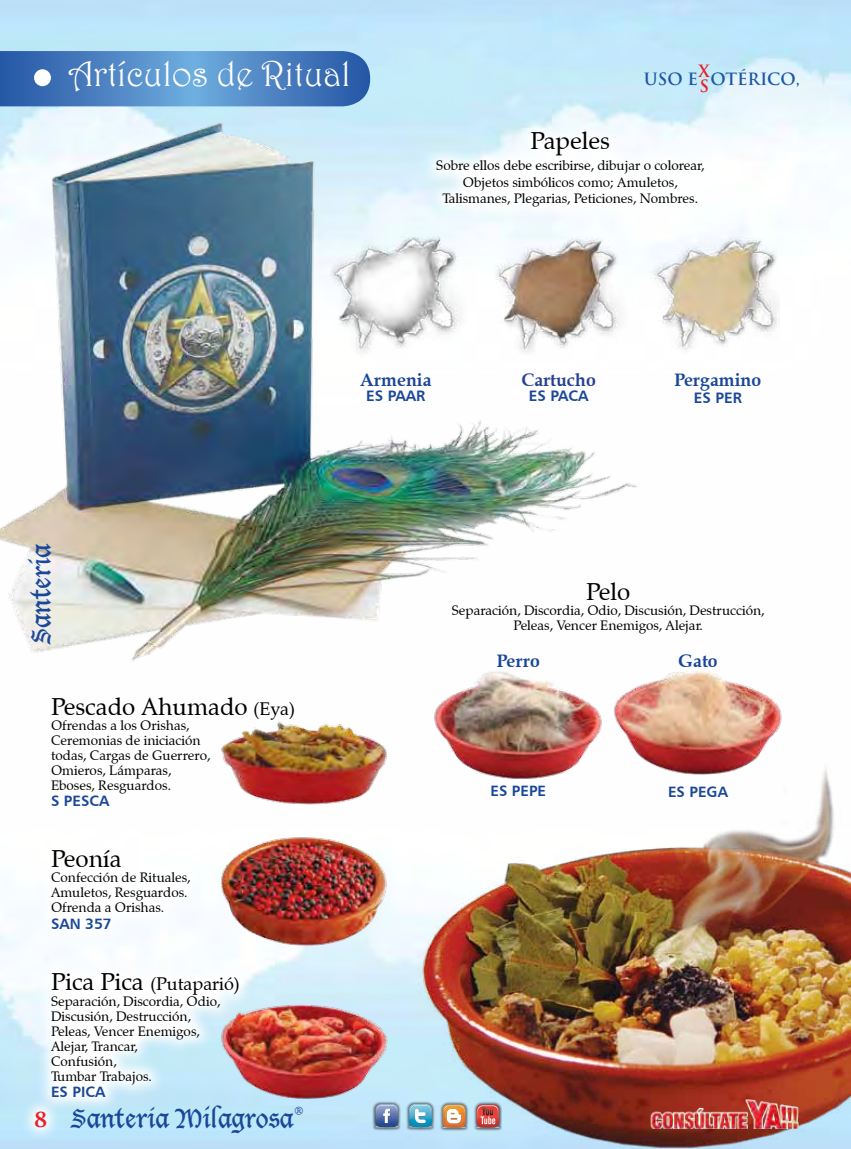
<style>
.page{position:relative;width:851px;height:1149px;background:#fff}
.page>*{position:absolute;margin:0;border:0;box-sizing:border-box;transform-origin:0 0}
.t1{font:36px "Harrington";color:#fff;scale:.95 1}
.t2{font:27px "Lucida Blackletter";color:#1a4797}
.t3{font:26.25px "Lucida Blackletter";color:#1a4797}
.t4{font:24px "Zapf Calligraphic 801 BT";color:#000}
.t5{font:700 18px "Zapf Calligraphic 801 BT";color:#1a4797}
.t6{font:18px "Zapf Calligraphic 801 BT";color:#000}
.t7{font:700 18px "Zapf Calligraphic 801 BT";color:#25408f}
.t8{font:700 16.5px "Trajan Pro";color:#2055a4}
.t9{font:700 16.5px/15px "Trajan Pro";color:#ed1d24}
.t10{font:15.15px "Humanist 777 BT Bold B";color:#1a4797}
.t11{font:15px "Humanist 777 BT Bold B";color:#1a4797}
.t12{font:13.5px/15px "Zapf Calligraphic 801 BT";color:#000}
.s1{font-size:18px}
.s2{font-size:24px}
.s3{font-family:"Lucida Bright";font-weight:600;font-size:21px;color:#ed1d24}
</style>
<div class="page">
<svg style="left:17px;top:1094px;width:42px;height:46px;background:#ccecfb"></svg>
<div style="left:370px;top:1098px;width:131px;height:32px;background:#000;opacity:.6"></div>
<svg style="left:409px;top:1103px;width:8px;height:23px"></svg>
<img style="left:410px;top:1112px;width:7px;height:13px">
<img style="left:375px;top:1126px;width:23px;height:1px">
<svg style="left:375px;top:1103px;width:23px;height:23px"></svg>
<svg style="left:0;top:51px;width:370px;height:55px;background:#4c82c1"></svg>
<div style="left:34px;top:69px;width:17px;height:17px;background:#fff;border-radius:50%"></div>
<img style="left:0;top:108px;width:645px;height:555px">
<img style="left:331px;top:230px;width:137px;height:127px">
<img style="left:650px;top:230px;width:129px;height:125px">
<svg style="left:419px;top:115px;width:298px;height:106px"></svg>
<img style="left:490px;top:230px;width:138px;height:127px">
<img style="left:307px;top:723px;width:81px;height:82px">
<img style="left:252px;top:1001px;width:138px;height:99px">
<svg style="left:34px;top:955px;width:218px;height:155px"></svg>
<img style="left:417px;top:764px;width:433px;height:384px">
<div style="left:434px;top:565px;width:343px;height:82px;background:#fff"></div>
<img style="left:611px;top:678px;width:173px;height:98px">
<div style="left:661px;top:636px;width:69px;height:44px;background:#fff"></div>
<img style="left:432px;top:677px;width:172px;height:103px">
<div style="left:479px;top:637px;width:73px;height:43px;background:#fff"></div>
<img style="left:218px;top:837px;width:172px;height:111px">
<img style="left:648px;top:1098px;width:151px;height:30px">
<h1 class="t1" style="left:68px;top:52px;width:299px">Artículos de Ritual</h1>
<p class="t8" style="left:643px;top:68px;width:56px">USO E</p>
<p class="t9" style="left:698px;top:64px;width:13px">X<br>S</p>
<p class="t8" style="left:710px;top:68px;width:91px">OTÉRICO,</p>
<h3 class="t4" style="left:530px;top:126px;width:81px">Papeles</h3>
<p class="t12" style="left:436px;top:157px;width:270px;line-height:16.5px;text-align:center">Sobre ellos debe escribirse, dibujar o colorear,<br>Objetos simbólicos como; Amuletos,<br>Talismanes, Plegarias, Peticiones, Nombres.</p>
<h2 class="t2" style="left:25px;top:644px;width:102px;rotate:-90deg">Santeria</h2>
<h3 class="t4" style="left:51px;top:691px;width:245px">Pescado Ahumado <span class="s1">(Eya)</span></h3>
<p class="t12" style="left:51px;top:717px;width:161px">Ofrendas a los Orishas,<br>Ceremonias de iniciación todas, Cargas de Guerrero,<br>Omieros, Lámparas,<br>Eboses, Resguardos.</p>
<p class="t11" style="left:51px;top:791px;width:60px">S PESCA</p>
<h3 class="t4" style="left:51px;top:843px;width:72px">Peonía</h3>
<p class="t12" style="left:51px;top:869px;width:141px">Confección de Rituales,<br>Amuletos, Resguardos.<br>Ofrenda a Orishas.</p>
<p class="t11" style="left:51px;top:913px;width:62px">SAN 357</p>
<h3 class="t6" style="left:51px;top:972px;width:190px"><span class="s2">Pica Pica</span> (Putaparió)</h3>
<p class="t12" style="left:51px;top:993px;width:171px">Separación, Discordia, Odio,<br>Discusión, Destrucción,<br>Peleas, Vencer Enemigos,<br>Alejar, Trancar,<br>Confusión,<br>Tumbar Trabajos.</p>
<p class="t11" style="left:51px;top:1081px;width:56px">ES PICA</p>
<h3 class="t3" style="left:34px;top:1102px;width:272px"><span class="s3">8</span> Santería Milagrosa<sup>®</sup></h3>
<h3 class="t5" style="left:360px;top:369px;width:73px">Armenia</h3>
<p class="t10" style="left:366px;top:386px;width:61px">ES PAAR</p>
<h3 class="t7" style="left:521px;top:368px;width:76px">Cartucho</h3>
<p class="t10" style="left:528px;top:386px;width:61px">ES PACA</p>
<h3 class="t5" style="left:674px;top:368px;width:88px">Pergamino</h3>
<p class="t10" style="left:693px;top:387px;width:50px">ES PER</p>
<h3 class="t4" style="left:586px;top:577px;width:46px">Pelo</h3>
<p class="t12" style="left:451px;top:603px;width:314px;text-align:center">Separación, Discordia, Odio, Discusión, Destrucción,<br>Peleas, Vencer Enemigos, Alejar.</p>
<h3 class="t5" style="left:496px;top:649px;width:45px">Perro</h3>
<p class="t11" style="left:490px;top:780px;width:57px">ES PEPE</p>
<h3 class="t5" style="left:678px;top:649px;width:41px">Gato</h3>
<p class="t11" style="left:668px;top:781px;width:61px">ES PEGA</p>
</div>
